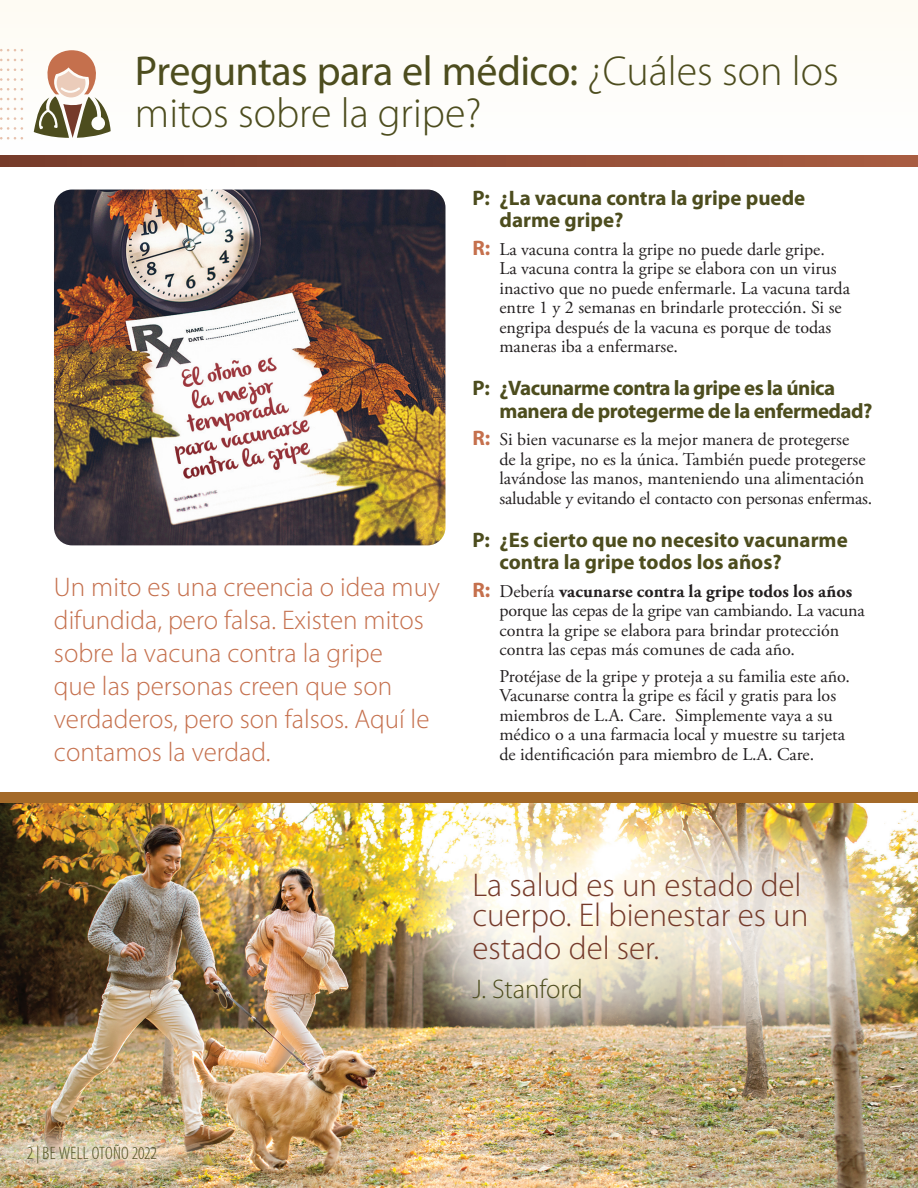
<style>
.page{position:relative;width:918px;height:1188px;background:#fff}
.page>*{position:absolute;margin:0;border:0;box-sizing:border-box;transform-origin:0 0}
.t1{font:300 42px/42px "Myriad Pro";color:#4d4d1e}
.t2{font:300 33px/30px "Myriad Pro";color:#753a2a}
.t3{font:300 27px/33px "Myriad Pro";color:#c5704d}
.t4{font:300 27px "Myriad Pro";color:#4d4d1e}
.t5{font:700 21px/22.5px "Myriad Pro";letter-spacing:-.005em;color:#4d4d1e}
.t6{font:700 21px/22.5px "Myriad Pro";letter-spacing:-.025em;color:#4d4d1e}
.t7{font:18px/19.5px "Adobe Garamond Pro";color:#231f20}
.t8{font:300 condensed 18px "Myriad Pro";letter-spacing:.015em;color:#4d4d1e}
.s1{font-weight:400}
.s2{font-family:"Myriad Pro";font-weight:700;font-size:21px;color:#c5704d}
.s3{font-weight:700}
</style>
<div class="page">
<div style="left:0;top:0;width:918px;height:162px;background:#fefbf2"></div>
<svg style="left:0;top:78px;width:23px;height:3px"></svg>
<svg style="left:0;top:49px;width:23px;height:2px"></svg>
<svg style="left:0;top:59px;width:23px;height:2px"></svg>
<svg style="left:0;top:68px;width:23px;height:3px"></svg>
<svg style="left:0;top:98px;width:23px;height:2px"></svg>
<svg style="left:0;top:108px;width:23px;height:2px"></svg>
<svg style="left:0;top:117px;width:23px;height:3px"></svg>
<svg style="left:0;top:88px;width:23px;height:3px"></svg>
<svg style="left:0;top:127px;width:23px;height:3px"></svg>
<svg style="left:0;top:137px;width:23px;height:3px"></svg>
<svg style="left:34px;top:50px;width:77px;height:88px"></svg>
<img style="left:54px;top:190px;width:391px;height:355px">
<img style="left:0;top:803px;width:918px;height:385px">
<svg style="left:0;top:156px;width:918px;height:11px;background:#8f4b35"></svg>
<div style="left:0;top:792px;width:918px;height:11px;background:#a46a29"></div>
<img style="left:0;top:1127px;width:228px;height:53px">
<h2 class="t1" style="left:135px;top:51px;width:705px"><span class="s1">Preguntas para el médico:</span> ¿Cuáles son los mitos sobre la gripe?</h2>
<p class="t3" style="left:54px;top:571px;width:387px">Un mito es una creencia o idea muy difundida, pero falsa. Existen mitos sobre la vacuna contra la gripe<br>que las personas creen que son verdaderos, pero son falsos. Aquí le contamos la verdad.</p>
<h3 class="t5" style="left:499px;top:186px;width:307px;text-indent:-27px">P: ¿La vacuna contra la gripe puede darme gripe?</h3>
<p class="t7" style="left:499px;top:240px;width:352px;text-indent:-27px"><span class="s2">R:</span> La vacuna contra la gripe no puede darle gripe.<br>La vacuna contra la gripe se elabora con un virus inactivo que no puede enfermarle. La vacuna tarda entre 1 y 2 semanas en brindarle protección. Si se engripa después de la vacuna es porque de todas maneras iba a enfermarse.</p>
<h3 class="t6" style="left:499px;top:376px;width:374px;text-indent:-27px">P: ¿Vacunarme contra la gripe es la única manera de protegerme de la enfermedad?</h3>
<p class="t7" style="left:499px;top:431px;width:374px;text-indent:-27px"><span class="s2">R:</span> Si bien vacunarse es la mejor manera de protegerse<br>de la gripe, no es la única. También puede protegerse lavándose las manos, manteniendo una alimentación saludable y evitando el contacto con personas enfermas.</p>
<h3 class="t5" style="left:499px;top:528px;width:350px;text-indent:-27px">P: ¿Es cierto que no necesito vacunarme contra la gripe todos los años?</h3>
<p class="t7" style="left:499px;top:582px;width:367px;text-indent:-27px"><span class="s2">R:</span> Debería <span class="s3">vacunarse contra la gripe todos los años </span>porque las cepas de la gripe van cambiando. La vacuna contra la gripe se elabora para brindar protección contra las cepas más comunes de cada año.</p>
<p class="t7" style="left:499px;top:667px;width:352px">Protéjase de la gripe y proteja a su familia este año.<br>Vacunarse contra la gripe es fácil y gratis para los miembros de L.A. Care. Simplemente vaya a su médico o a una farmacia local y muestre su tarjeta de identificación para miembro de L.A. Care.</p>
<p class="t2" style="left:472px;top:870px;width:337px">La salud es un estado del cuerpo. El bienestar es un</p>
<p class="t2" style="left:472px;top:933px;width:188px">estado del ser.</p>
<p class="t4" style="left:472px;top:974px;width:112px">J. Stanford</p>
<p class="t8" style="left:27px;top:1144px;width:132px">2 | BE WELL OTOÑO 2022</p>
</div>
